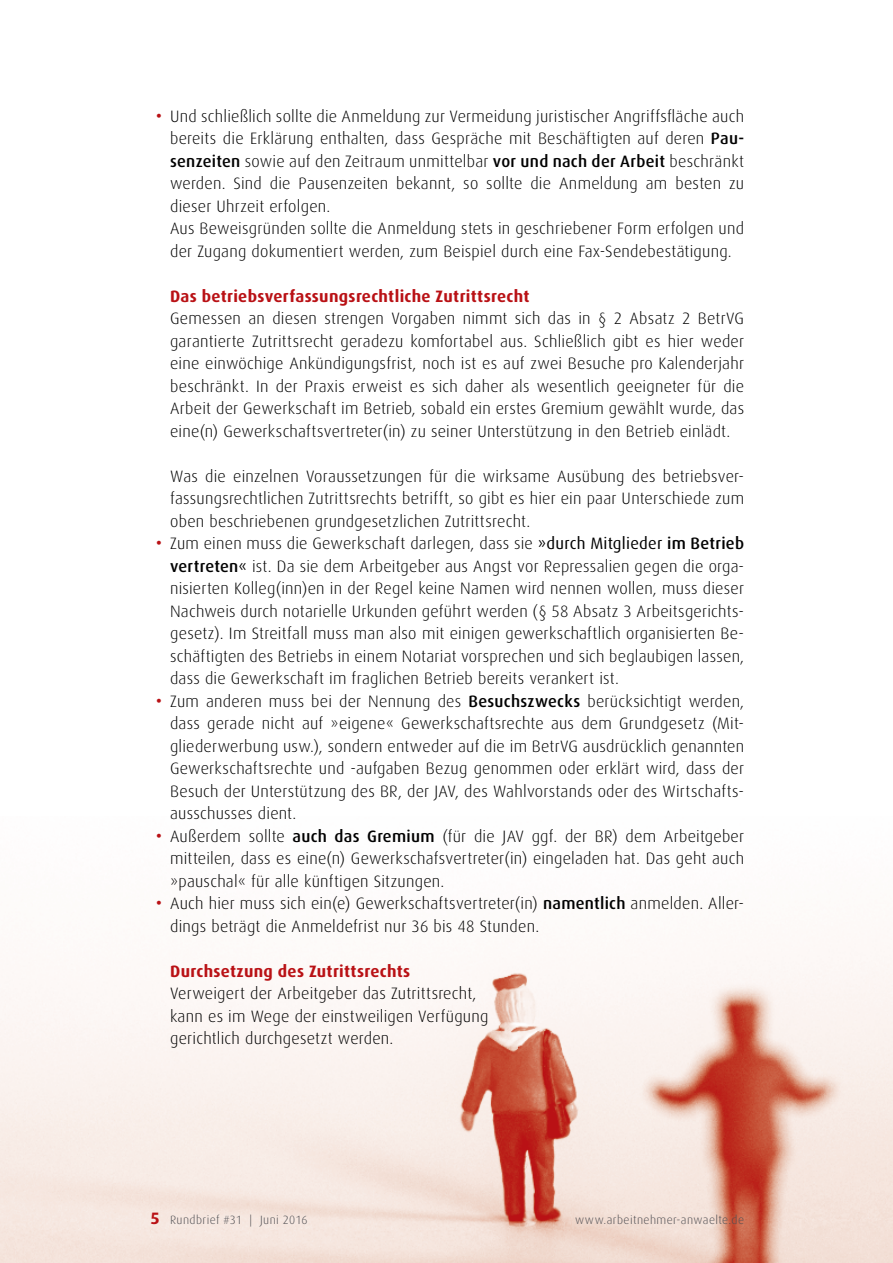
<style>
.page{position:relative;width:893px;height:1263px;background:#fff}
.page>*{position:absolute;margin:0;border:0;box-sizing:border-box;transform-origin:0 0}
.t1{font:500 27px "Dax";color:#b91115}
.t2{font:300 16.5px/22.5px "Dax";letter-spacing:.015em;color:#000}
.t3{font:700 16.5px "Dax";letter-spacing:.02em;color:#b91115}
.t4{font:300 12px "Dax";letter-spacing:.035em;color:#504f53}
.s1{font-weight:500}
.s2{font-weight:400}
.s3{font-weight:700;font-size:16.5px;color:#b91115}
</style>
<div class="page">
<img style="left:0;top:939px;width:893px;height:324px">
<h1 class="t1" style="left:156px;top:100px;width:9px">·</h1>
<h1 class="t1" style="left:156px;top:528px;width:9px">·</h1>
<h1 class="t1" style="left:156px;top:685px;width:9px">·</h1>
<h1 class="t1" style="left:156px;top:820px;width:9px">·</h1>
<h1 class="t1" style="left:156px;top:888px;width:9px">·</h1>
<p class="t2" style="left:170px;top:105px;width:576px">Und schließlich sollte die Anmeldung zur Vermeidung juristischer Angriffsfläche auch bereits die Erklärung enthalten, dass Gespräche mit Beschäftigten auf deren <span class="s1">Pau&shy;senzeiten</span> sowie auf den Zeitraum unmittelbar <span class="s1">vor und nach der Arbeit</span> beschränkt werden. Sind die Pausenzeiten bekannt, so sollte die Anmeldung am besten zu dieser Uhrzeit erfolgen.<br>Aus Beweisgründen sollte die Anmeldung stets in geschriebener Form erfolgen und der Zugang dokumentiert werden, zum Beispiel durch eine Fax-Sendebestätigung.</p>
<p class="t3" style="left:170px;top:287px;width:361px">Das betriebsverfassungsrechtliche Zutrittsrecht</p>
<p class="t2" style="left:170px;top:307px;width:576px;text-align:justify">Gemessen an diesen strengen Vorgaben nimmt sich das in § 2 Absatz 2 BetrVG garantierte Zutrittsrecht geradezu komfortabel aus. Schließlich gibt es hier weder eine einwöchige Ankündigungsfrist, noch ist es auf zwei Besuche pro Kalenderjahr beschränkt. In der Praxis erweist es sich daher als wesentlich geeigneter für die Arbeit der Gewerkschaft im Betrieb, sobald ein erstes Gremium gewählt wurde, das eine(n) Gewerkschaftsvertreter(in) zu seiner Unterstützung in den Betrieb einlädt.</p>
<p class="t2" style="left:170px;top:465px;width:576px">Was die einzelnen Voraussetzungen für die wirksame Ausübung des betriebsver&shy;fassungsrechtlichen Zutrittsrechts betrifft, so gibt es hier ein paar Unterschiede zum oben beschriebenen grundgesetzlichen Zutrittsrecht.<br>Zum einen muss die Gewerkschaft darlegen, dass sie <span class="s2">»durch Mitglieder</span> <span class="s1">im Betrieb vertreten</span><span class="s2">«</span> ist. Da sie dem Arbeitgeber aus Angst vor Repressalien gegen die orga&shy;nisierten Kolleg(inn)en in der Regel keine Namen wird nennen wollen, muss dieser Nachweis durch notarielle Urkunden geführt werden (§ 58 Absatz 3 Arbeitsgerichts&shy;gesetz). Im Streitfall muss man also mit einigen gewerkschaftlich organisierten Be&shy;schäftigten des Betriebs in einem Notariat vorsprechen und sich beglaubigen lassen, dass die Gewerkschaft im fraglichen Betrieb bereits verankert ist.<br>Zum anderen muss bei der Nennung des <span class="s1">Besuchszwecks</span> berücksichtigt werden, dass gerade nicht auf »eigene« Gewerkschaftsrechte aus dem Grundgesetz (Mit&shy;gliederwerbung usw.), sondern entweder auf die im BetrVG ausdrücklich genannten Gewerkschaftsrechte und -aufgaben Bezug genommen oder erklärt wird, dass der Besuch der Unterstützung des BR, der JAV, des Wahlvorstands oder des Wirtschafts&shy;ausschusses dient.<br>Außerdem sollte <span class="s1">auch das Gremium</span> (für die JAV ggf. der BR) dem Arbeitgeber mitteilen, dass es eine(n) Gewerkschafsvertreter(in) eingeladen hat. Das geht auch »pauschal« für alle künftigen Sitzungen.<br>Auch hier muss sich ein(e) Gewerkschaftsvertreter(in) <span class="s1">namentlich</span> anmelden. Aller&shy;dings beträgt die Anmeldefrist nur 36 bis 48 Stunden.</p>
<p class="t3" style="left:170px;top:962px;width:242px">Durchsetzung des Zutrittsrechts</p>
<p class="t2" style="left:170px;top:982px;width:320px">Verweigert der Arbeitgeber das Zutrittsrecht, kann es im Wege der einstweiligen Verfügung gerichtlich durchgesetzt werden.</p>
<p class="t4" style="left:151px;top:1213px;width:158px"><span class="s3">5</span> Rundbrief #31 | Juni 2016</p>
<p class="t4" style="left:575px;top:1213px;width:170px">www.arbeitnehmer-anwaelte.de</p>
</div>
